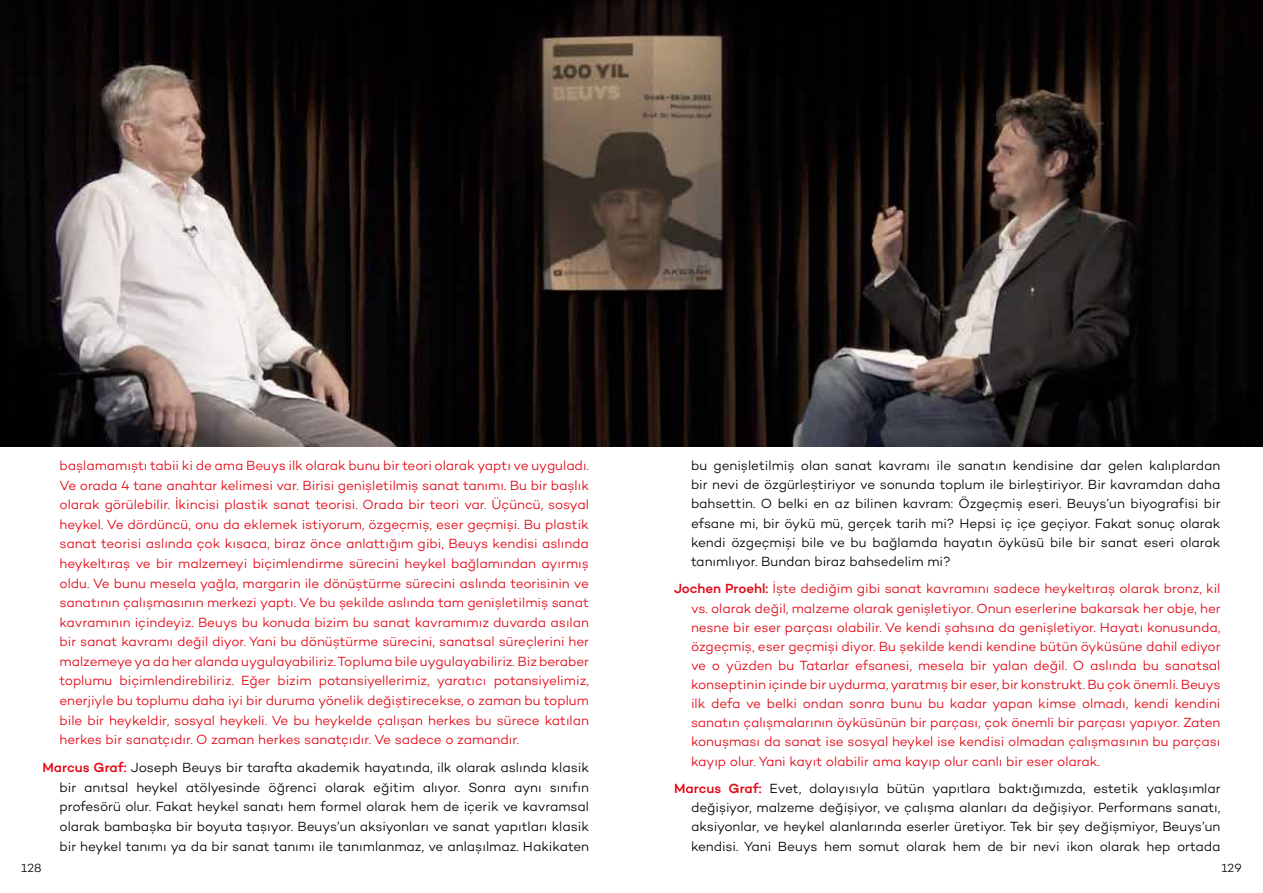
<style>
.page{position:relative;width:1263px;height:893px;background:#fff}
.page>*{position:absolute;margin:0;border:0;box-sizing:border-box;transform-origin:0 0}
.t1{font:300 13.5px/19.6px "Campton";color:#e30613;text-align:justify}
.t2{font:300 13.5px/19.2px "Campton";color:#000;text-align:justify}
.t3{font:300 12px "Campton";color:#000}
.s1{font-weight:500;color:#e30613}
.s2{font-weight:500}
</style>
<div class="page">
<img style="left:0;top:0;width:1263px;height:446px">
<p class="t1" style="left:60px;top:455px;width:531px">başlamamıştı tabii ki de ama Beuys ilk olarak bunu bir teori olarak yaptı ve uyguladı.<br>Ve orada 4 tane anahtar kelimesi var. Birisi genişletilmiş sanat tanımı. Bu bir başlık olarak görülebilir. İkincisi plastik sanat teorisi. Orada bir teori var. Üçüncü, sosyal heykel. Ve dördüncü, onu da eklemek istiyorum, özgeçmiş, eser geçmişi. Bu plastik sanat teorisi aslında çok kısaca, biraz önce anlattığım gibi, Beuys kendisi aslında heykeltıraş ve bir malzemeyi biçimlendirme sürecini heykel bağlamından ayırmış oldu. Ve bunu mesela yağla, margarin ile dönüştürme sürecini aslında teorisinin ve sanatının çalışmasının merkezi yaptı. Ve bu şekilde aslında tam genişletilmiş sanat kavramının içindeyiz. Beuys bu konuda bizim bu sanat kavramımız duvarda asılan bir sanat kavramı değil diyor. Yani bu dönüştürme sürecini, sanatsal süreçlerini her malzemeye ya da her alanda uygulayabiliriz. Topluma bile uygulayabiliriz. Biz beraber toplumu biçimlendirebiliriz. Eğer bizim potansiyellerimiz, yaratıcı potansiyelimiz, enerjiyle bu toplumu daha iyi bir duruma yönelik değiştirecekse, o zaman bu toplum bile bir heykeldir, sosyal heykeli. Ve bu heykelde çalışan herkes bu sürece katılan herkes bir sanatçıdır. O zaman herkes sanatçıdır. Ve sadece o zamandır.</p>
<p class="t2" style="left:60px;top:758px;width:531px;line-height:19.6px;text-indent:-17px"><span class="s1">Marcus Graf:</span> Joseph Beuys bir tarafta akademik hayatında, ilk olarak aslında klasik bir anıtsal heykel atölyesinde öğrenci olarak eğitim alıyor. Sonra aynı sınıfın profesörü olur. Fakat heykel sanatı hem formel olarak hem de içerik ve kavramsal olarak bambaşka bir boyuta taşıyor. Beuys’un aksiyonları ve sanat yapıtları klasik bir heykel tanımı ya da bir sanat tanımı ile tanımlanmaz, ve anlaşılmaz. Hakikaten</p>
<p class="t2" style="left:691px;top:456px;width:531px">bu genişletilmiş olan sanat kavramı ile sanatın kendisine dar gelen kalıplardan bir nevi de özgürleştiriyor ve sonunda toplum ile birleştiriyor. Bir kavramdan daha bahsettin. O belki en az bilinen kavram: Özgeçmiş eseri. Beuys’un biyografisi bir efsane mi, bir öykü mü, gerçek tarih mi? Hepsi iç içe geçiyor. Fakat sonuç olarak kendi özgeçmişi bile ve bu bağlamda hayatın öyküsü bile bir sanat eseri olarak tanımlıyor. Bundan biraz bahsedelim mi?</p>
<p class="t1" style="left:691px;top:579px;width:531px;line-height:19.2px;text-indent:-17px"><span class="s2">Jochen Proehl:</span> İşte dediğim gibi sanat kavramını sadece heykeltıraş olarak bronz, kil vs. olarak değil, malzeme olarak genişletiyor. Onun eserlerine bakarsak her obje, her nesne bir eser parçası olabilir. Ve kendi şahsına da genişletiyor. Hayatı konusunda, özgeçmiş, eser geçmişi diyor. Bu şekilde kendi kendine bütün öyküsüne dahil ediyor ve o yüzden bu Tatarlar efsanesi, mesela bir yalan değil. O aslında bu sanatsal konseptinin içinde bir uydurma, yaratmış bir eser, bir konstrukt. Bu çok önemli. Beuys ilk defa ve belki ondan sonra bunu bu kadar yapan kimse olmadı, kendi kendini sanatın çalışmalarının öyküsünün bir parçası, çok önemli bir parçası yapıyor. Zaten konuşması da sanat ise sosyal heykel ise kendisi olmadan çalışmasının bu parçası kayıp olur. Yani kayıt olabilir ama kayıp olur canlı bir eser olarak.</p>
<p class="t2" style="left:691px;top:779px;width:531px;text-indent:-17px"><span class="s1">Marcus Graf:</span> Evet, dolayısıyla bütün yapıtlara baktığımızda, estetik yaklaşımlar değişiyor, malzeme değişiyor, ve çalışma alanları da değişiyor. Performans sanatı, aksiyonlar, ve heykel alanlarında eserler üretiyor. Tek bir şey değişmiyor, Beuys’un kendisi. Yani Beuys hem somut olarak hem de bir nevi ikon olarak hep ortada</p>
<p class="t3" style="left:21px;top:860px;width:22px">128</p>
<p class="t3" style="left:1221px;top:860px;width:22px">129</p>
</div>
